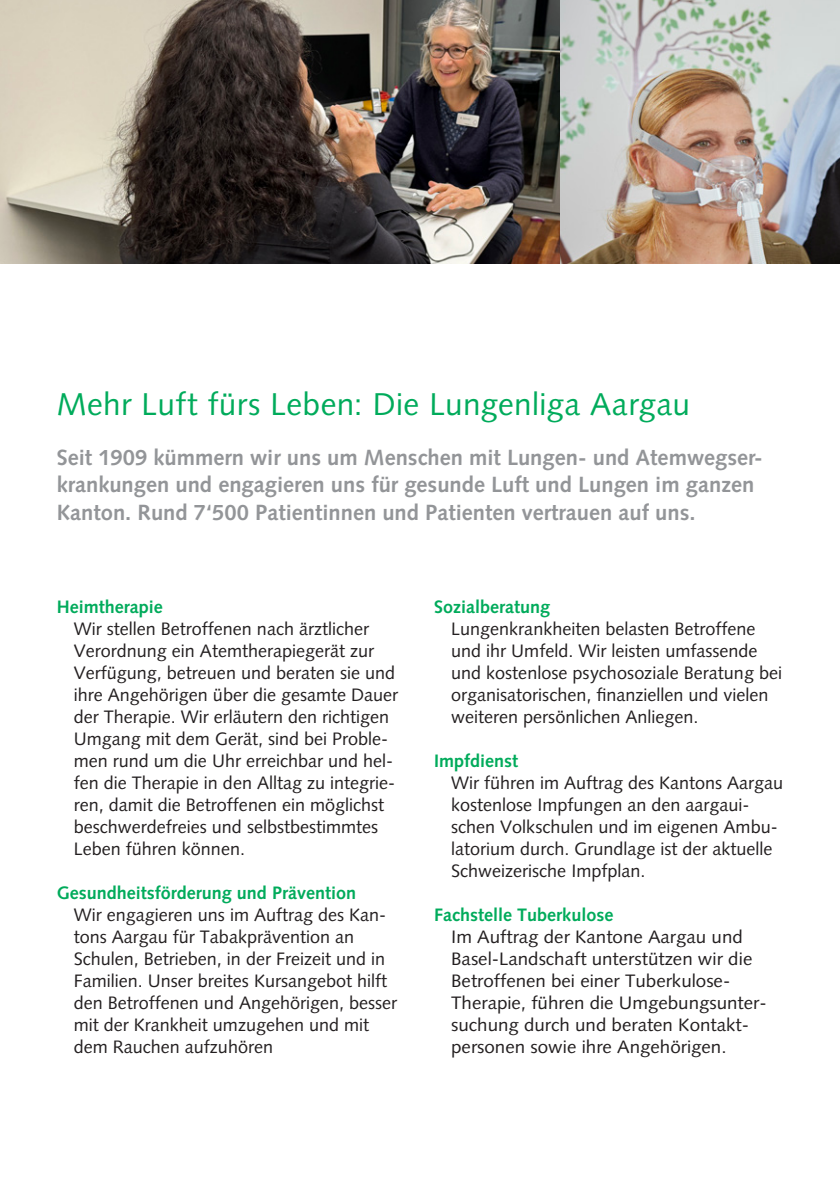
<style>
.page{position:relative;width:840px;height:1191px;background:#fff}
.page>*{position:absolute;margin:0;border:0;box-sizing:border-box;transform-origin:0 0}
.t1{font:31.6px "Syntax LT Std";letter-spacing:.01em;color:#00ab5b}
.t2{font:700 22px/27.6px "Syntax LT Std";color:#939598}
.t3{font:18px/22px "Syntax LT Std";color:#231f20}
.t4{font:18px/22px "Syntax LT Std";color:#231f20;scale:1.04 1}
.t5{font:700 18px "Syntax LT Std";color:#00ab5b}
</style>
<div class="page">
<img style="left:0;top:0;width:839px;height:264px">
<h1 class="t1" style="left:57px;top:385px;width:634px">Mehr Luft fürs Leben: Die Lungenliga Aargau</h1>
<p class="t2" style="left:57px;top:443px;width:707px">Seit 1909 kümmern wir uns um Menschen mit Lungen- und Atemwegser&shy;krankungen und engagieren uns für gesunde Luft und Lungen im ganzen<br>Kanton. Rund 7‘500 Patientinnen und Patienten vertrauen auf uns.</p>
<p class="t5" style="left:57px;top:597px;width:108px">Heimtherapie</p>
<p class="t3" style="left:74px;top:618px;width:326px">Wir stellen Betroffenen nach ärztlicher Verordnung ein Atemtherapiegerät zur Verfügung, betreuen und beraten sie und ihre Angehörigen über die gesamte Dauer der Therapie. Wir erläutern den richtigen Umgang mit dem Gerät, sind bei Proble&shy;men rund um die Uhr erreichbar und hel&shy;fen die Therapie in den Alltag zu integrie&shy;ren, damit die Betroffenen ein möglichst beschwerdefreies und selbstbestimmtes Leben führen können.</p>
<p class="t5" style="left:57px;top:882px;width:301px">Gesundheitsförderung und Prävention</p>
<p class="t3" style="left:74px;top:904px;width:325px">Wir engagieren uns im Auftrag des Kan&shy;tons Aargau für Tabakprävention an Schulen, Betrieben, in der Freizeit und in Familien. Unser breites Kursangebot hilft den Betroffenen und Angehörigen, besser mit der Krankheit umzugehen und mit dem Rauchen aufzuhören</p>
<p class="t5" style="left:434px;top:596px;width:118px">Sozialberatung</p>
<p class="t3" style="left:451px;top:618px;width:332px">Lungenkrankheiten belasten Betroffene und ihr Umfeld. Wir leisten umfassende und kostenlose psychosoziale Beratung bei organisatorischen, finanziellen und vielen weiteren persönlichen Anliegen.</p>
<p class="t5" style="left:434px;top:750px;width:85px">Impfdienst</p>
<p class="t3" style="left:451px;top:772px;width:333px">Wir führen im Auftrag des Kantons Aargau kostenlose Impfungen an den aargaui&shy;schen Volkschulen und im eigenen Ambu&shy;latorium durch. Grundlage ist der aktuelle Schweizerische Impfplan.</p>
<p class="t5" style="left:434px;top:904px;width:180px">Fachstelle Tuberkulose</p>
<p class="t4" style="left:451px;top:926px;width:305px">Im Auftrag der Kantone Aargau und Basel-Landschaft unterstützen wir die Betroffenen bei einer Tuberkulose-Therapie, führen die Umgebungsunter&shy;suchung durch und beraten Kontakt&shy;personen sowie ihre Angehörigen.</p>
</div>
